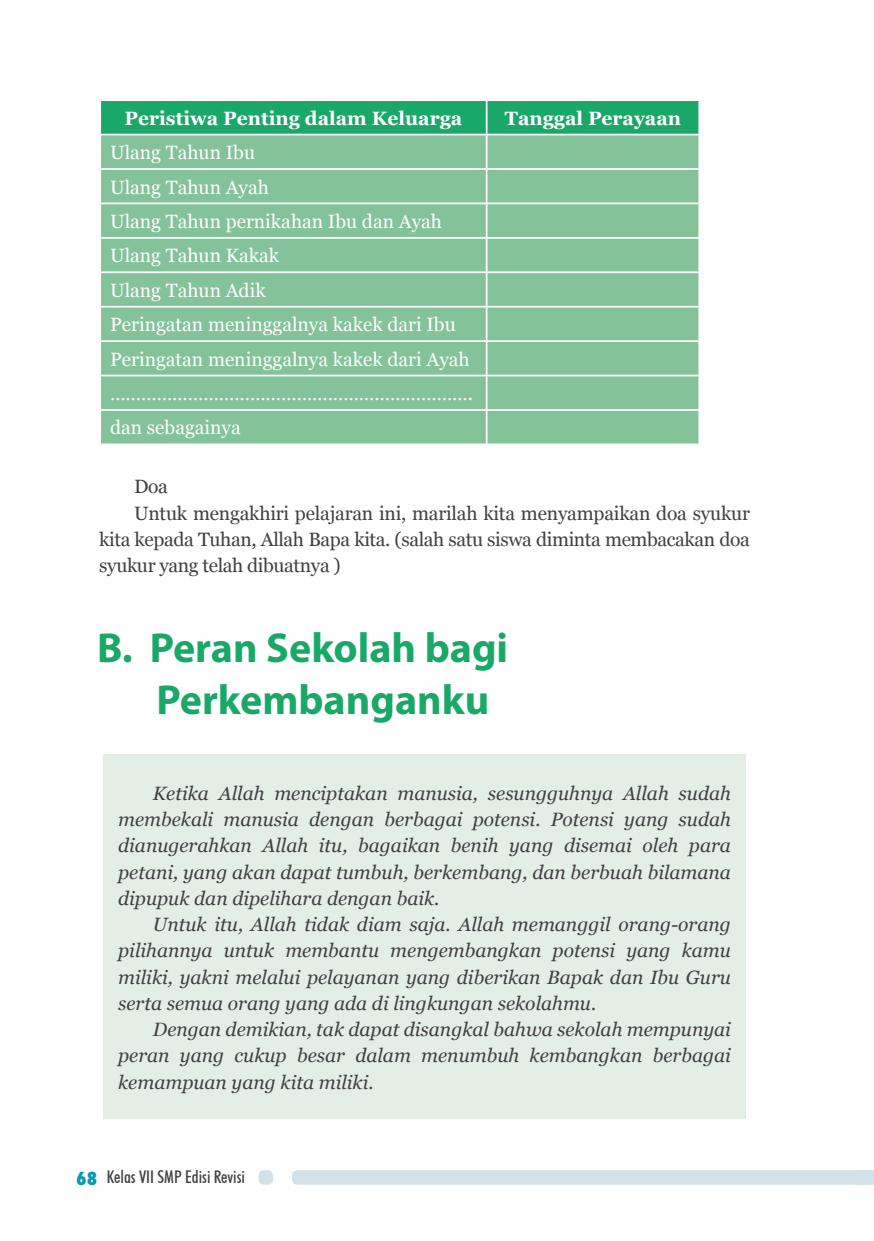
<style>
.page{position:relative;width:874px;height:1241px;background:#fff}
.page>*{position:absolute;margin:0;border:0;box-sizing:border-box;transform-origin:0 0}
.t1{font:700 42px/52.5px "Myriad Pro";color:#1aa868}
.t2{font:italic 19.25px/26.2px "Georgia";color:#414042;text-align:justify}
.t3{font:19.25px/34.5px "Georgia";color:#fff}
.t4{font:19.25px "Georgia";letter-spacing:-.02em;color:#414042}
.t5{font:700 19.25px "Georgia";color:#fff}
.t6{font:500 condensed 17.5px "Futura BT";color:#414042}
.s1{font-family:"Futura Std";font-weight:800;color:#0599b2}
</style>
<div class="page">
<div style="left:292px;top:1169px;width:581px;height:15px;background:#d3e2e9;border-radius:5px"></div>
<div style="left:258px;top:1169px;width:15px;height:15px;background:#d3e2e9;border-radius:5px"></div>
<div style="left:101px;top:101px;width:597px;height:33px;background:#1aa868"></div>
<div style="left:101px;top:135px;width:597px;height:308px;background:#84c299"></div>
<hr style="left:485px;top:101px;width:2px;height:33px;background:#fff">
<hr style="left:485px;top:135px;width:2px;height:33px;background:#fff">
<hr style="left:99px;top:168px;width:387px;height:2px;background:#fff">
<hr style="left:486px;top:168px;width:213px;height:2px;background:#fff">
<hr style="left:485px;top:170px;width:2px;height:32px;background:#fff">
<hr style="left:99px;top:202px;width:387px;height:2px;background:#fff">
<hr style="left:486px;top:202px;width:213px;height:2px;background:#fff">
<hr style="left:485px;top:204px;width:2px;height:33px;background:#fff">
<hr style="left:99px;top:237px;width:387px;height:2px;background:#fff">
<hr style="left:486px;top:237px;width:213px;height:2px;background:#fff">
<hr style="left:485px;top:239px;width:2px;height:32px;background:#fff">
<hr style="left:99px;top:271px;width:387px;height:2px;background:#fff">
<hr style="left:486px;top:271px;width:213px;height:2px;background:#fff">
<hr style="left:485px;top:273px;width:2px;height:33px;background:#fff">
<hr style="left:99px;top:306px;width:387px;height:1px;background:#fff">
<hr style="left:486px;top:306px;width:213px;height:1px;background:#fff">
<hr style="left:485px;top:307px;width:2px;height:33px;background:#fff">
<hr style="left:99px;top:340px;width:387px;height:2px;background:#fff">
<hr style="left:486px;top:340px;width:213px;height:2px;background:#fff">
<hr style="left:485px;top:342px;width:2px;height:32px;background:#fff">
<hr style="left:99px;top:374px;width:387px;height:2px;background:#fff">
<hr style="left:486px;top:374px;width:213px;height:2px;background:#fff">
<hr style="left:485px;top:376px;width:2px;height:33px;background:#fff">
<hr style="left:99px;top:409px;width:387px;height:2px;background:#fff">
<hr style="left:486px;top:409px;width:213px;height:2px;background:#fff">
<hr style="left:485px;top:411px;width:2px;height:32px;background:#fff">
<div style="left:103px;top:754px;width:642px;height:365px;background:#e3efe5"></div>
<p class="t5" style="left:124px;top:106px;width:339px">Peristiwa Penting dalam Keluarga</p>
<p class="t5" style="left:504px;top:106px;width:178px">Tanggal Perayaan</p>
<p class="t3" style="left:110px;top:136px;width:364px">Ulang Tahun Ibu<br>Ulang Tahun Ayah<br>Ulang Tahun pernikahan Ibu dan Ayah<br>Ulang Tahun Kakak<br>Ulang Tahun Adik<br>Peringatan meninggalnya kakek dari Ibu<br>Peringatan meninggalnya kakek dari Ayah ……………………………………………………………. dan sebagainya</p>
<p class="t4" style="left:134px;top:475px;width:35px">Doa</p>
<p class="t4" style="left:134px;top:501px;width:617px">Untuk mengakhiri pelajaran ini, marilah kita menyampaikan doa syukur</p>
<p class="t4" style="left:99px;top:527px;width:651px">kita kepada Tuhan, Allah Bapa kita. (salah satu siswa diminta membacakan doa</p>
<p class="t4" style="left:99px;top:553px;width:243px">syukur yang telah dibuatnya )</p>
<h1 class="t1" style="left:156px;top:620px;width:353px;text-indent:-59px">B. Peran Sekolah bagi<br>Perkembanganku</h1>
<p class="t2" style="left:118px;top:780px;width:614px;text-indent:35px">Ketika Allah menciptakan manusia, sesungguhnya Allah sudah membekali manusia dengan berbagai potensi. Potensi yang sudah dianugerahkan Allah itu, bagaikan benih yang disemai oleh para petani, yang akan dapat tumbuh, berkembang, dan berbuah bilamana dipupuk dan dipelihara dengan baik.</p>
<p class="t2" style="left:118px;top:911px;width:614px;text-indent:35px">Untuk itu, Allah tidak diam saja. Allah memanggil orang-orang pilihannya untuk membantu mengembangkan potensi yang kamu miliki, yakni melalui pelayanan yang diberikan Bapak dan Ibu Guru serta semua orang yang ada di lingkungan sekolahmu.</p>
<p class="t2" style="left:118px;top:1016px;width:614px;text-indent:35px">Dengan demikian, tak dapat disangkal bahwa sekolah mempunyai peran yang cukup besar dalam menumbuh kembangkan berbagai kemampuan yang kita miliki.</p>
<p class="t6" style="left:76px;top:1166px;width:170px"><span class="s1">68</span> Kelas VII SMP Edisi Revisi</p>
</div>
